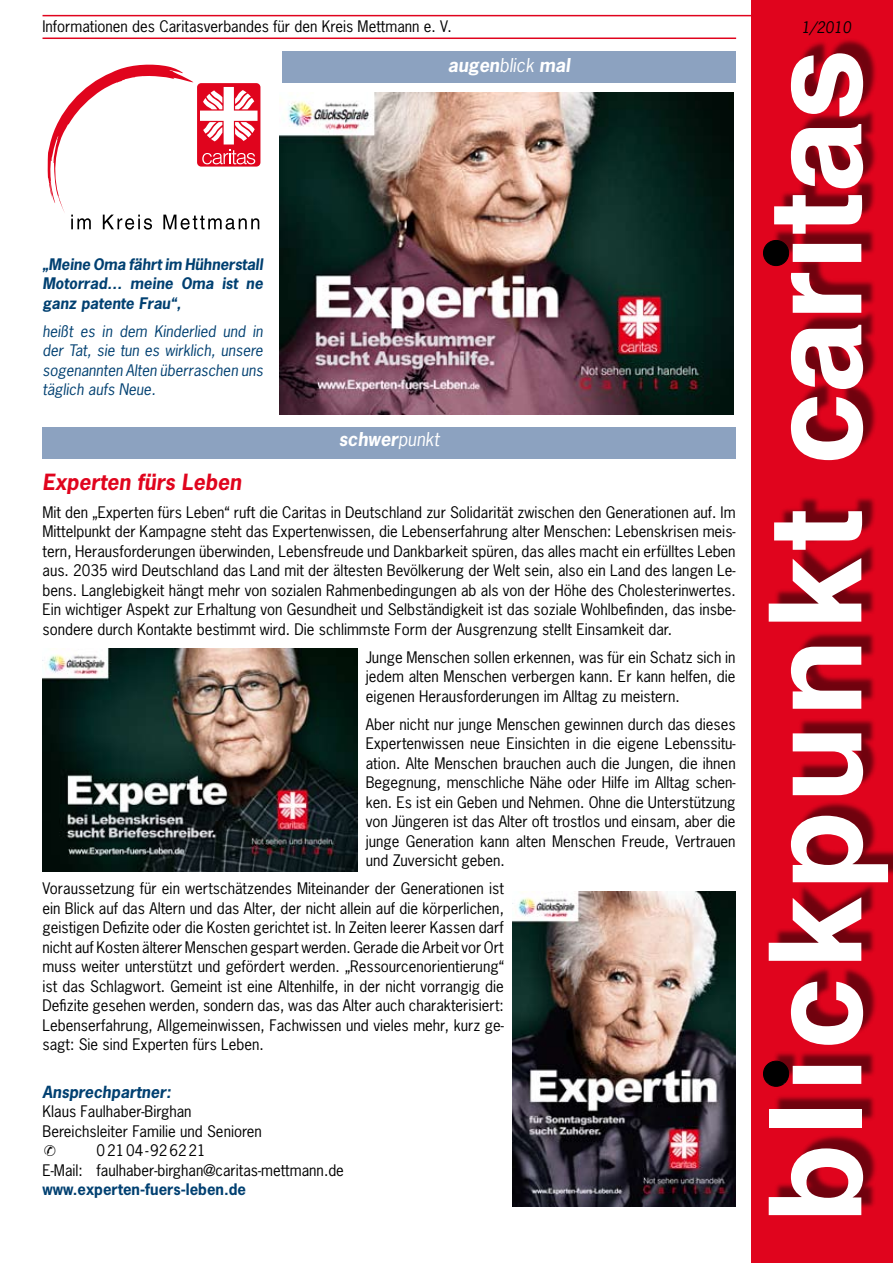
<style>
.page{position:relative;width:893px;height:1263px;background:#fff}
.page>*{position:absolute;margin:0;border:0;box-sizing:border-box;transform-origin:0 0}
.t1{font:700 129px "Helvetica";letter-spacing:.055em;color:#fff}
.t2{font:italic 700 21px "News Gothic Std";color:#e0041d}
.t3{font:italic 700 18px "News Gothic Std";color:#fff}
.t4{font:italic 700 15.75px "News Gothic Std";color:#004071}
.t5{font:15px/19.5px "News Gothic Std";color:#000;text-align:justify}
.t6{font:italic 15px/19.5px "News Gothic Std";color:#004071;text-align:justify}
.t7{font:italic 700 15px/19.5px "News Gothic Std";color:#004071;text-align:justify}
.t8{font:700 15px "News Gothic Std";color:#004071}
.s1{font-weight:400}
</style>
<div class="page">
<hr style="left:43px;top:15px;width:808px;height:1px;background:#e0041d">
<hr style="left:43px;top:38px;width:693px;height:1px;background:#e0041d">
<div style="left:282px;top:51px;width:454px;height:32px;background:#8ca2c0"></div>
<div style="left:751px;top:0;width:142px;height:1263px;background:#e0041d"></div>
<div style="left:772px;top:37px;width:121px;height:1173px;background:#000;opacity:.5"></div>
<div style="left:763px;top:1061px;width:26px;height:25px;background:#000;border-radius:50%"></div>
<div style="left:763px;top:1061px;width:26px;height:25px;border:1px solid #000;border-radius:50%"></div>
<div style="left:763px;top:240px;width:26px;height:26px;background:#000;border-radius:50%"></div>
<div style="left:763px;top:240px;width:26px;height:26px;border:1px solid #000;border-radius:50%"></div>
<svg style="left:48px;top:65px;width:211px;height:165px"></svg>
<div style="left:43px;top:427px;width:693px;height:32px;background:#8ca2c0"></div>
<img style="left:280px;top:93px;width:453px;height:321px">
<img style="left:43px;top:648px;width:314px;height:224px">
<img style="left:512px;top:891px;width:224px;height:315px">
<p class="t5" style="left:43px;top:17px;width:411px">Informationen des Caritasverbandes für den Kreis Mettmann e. V.</p>
<p class="t7" style="left:43px;top:254px;width:222px">„Meine Oma fährt im Hühnerstall Motorrad… meine Oma ist ne ganz patente Frau“,</p>
<p class="t6" style="left:43px;top:322px;width:222px">heißt es in dem Kinderlied und in der Tat, sie tun es wirklich, unsere sogenannten Alten überraschen uns täglich aufs Neue.</p>
<p class="t3" style="left:448px;top:53px;width:124px">augen<span class="s1">blick</span> mal</p>
<p class="t3" style="left:339px;top:427px;width:102px">schwer<span class="s1">punkt</span></p>
<h2 class="t2" style="left:43px;top:468px;width:200px">Experten fürs Leben</h2>
<p class="t5" style="left:43px;top:502px;width:695px">Mit den „Experten fürs Leben“ ruft die Caritas in Deutschland zur Solidarität zwischen den Generationen auf. Im Mittelpunkt der Kampagne steht das Expertenwissen, die Lebenserfahrung alter Menschen: Lebenskrisen meis&shy;tern, Herausforderungen überwinden, Lebensfreude und Dankbarkeit spüren, das alles macht ein erfülltes Leben aus. 2035 wird Deutschland das Land mit der ältesten Bevölkerung der Welt sein, also ein Land des langen Le&shy;bens. Langlebigkeit hängt mehr von sozialen Rahmenbedingungen ab als von der Höhe des Cholesterinwertes.<br>Ein wichtiger Aspekt zur Erhaltung von Gesundheit und Selbständigkeit ist das soziale Wohlbefinden, das insbe&shy;sondere durch Kontakte bestimmt wird. Die schlimmste Form der Ausgrenzung stellt Einsamkeit dar.</p>
<p class="t5" style="left:366px;top:647px;width:371px">Junge Menschen sollen erkennen, was für ein Schatz sich in jedem alten Menschen verbergen kann. Er kann helfen, die eigenen Herausforderungen im Alltag zu meistern.</p>
<p class="t5" style="left:366px;top:714px;width:371px">Aber nicht nur junge Menschen gewinnen durch das dieses Expertenwissen neue Einsichten in die eigene Lebenssitu&shy;ation. Alte Menschen brauchen auch die Jungen, die ihnen Begegnung, menschliche Nähe oder Hilfe im Alltag schen&shy;ken. Es ist ein Geben und Nehmen. Ohne die Unterstützung von Jüngeren ist das Alter oft trostlos und einsam, aber die junge Generation kann alten Menschen Freude, Vertrauen und Zuversicht geben.</p>
<p class="t5" style="left:43px;top:879px;width:463px">Voraussetzung für ein wertschätzendes Miteinander der Generationen ist ein Blick auf das Altern und das Alter, der nicht allein auf die körperlichen, geistigen Defizite oder die Kosten gerichtet ist. In Zeiten leerer Kassen darf nicht auf Kosten älterer Menschen gespart werden. Gerade die Arbeit vor Ort muss weiter unterstützt und gefördert werden. „Ressourcenorientierung“ ist das Schlagwort. Gemeint ist eine Altenhilfe, in der nicht vorrangig die Defizite gesehen werden, sondern das, was das Alter auch charakterisiert:<br>Lebenserfahrung, Allgemeinwissen, Fachwissen und vieles mehr, kurz ge&shy;sagt: Sie sind Experten fürs Leben.</p>
<p class="t4" style="left:43px;top:1081px;width:130px">Ansprechpartner:</p>
<p class="t5" style="left:43px;top:1102px;width:151px">Klaus Faulhaber-Birghan</p>
<p class="t5" style="left:43px;top:1121px;width:221px">Bereichsleiter Familie und Senioren</p>
<p class="t5" style="left:97px;top:1141px;width:111px">02104-926221</p>
<p class="t5" style="left:43px;top:1160px;width:303px">E-Mail: faulhaber-birghan@caritas-mettmann.de</p>
<p class="t8" style="left:43px;top:1180px;width:205px">www.experten-fuers-leben.de</p>
<h1 class="t1" style="left:737px;top:1223px;width:1176px;rotate:-90deg">blickpunkt caritas</h1>
</div>
